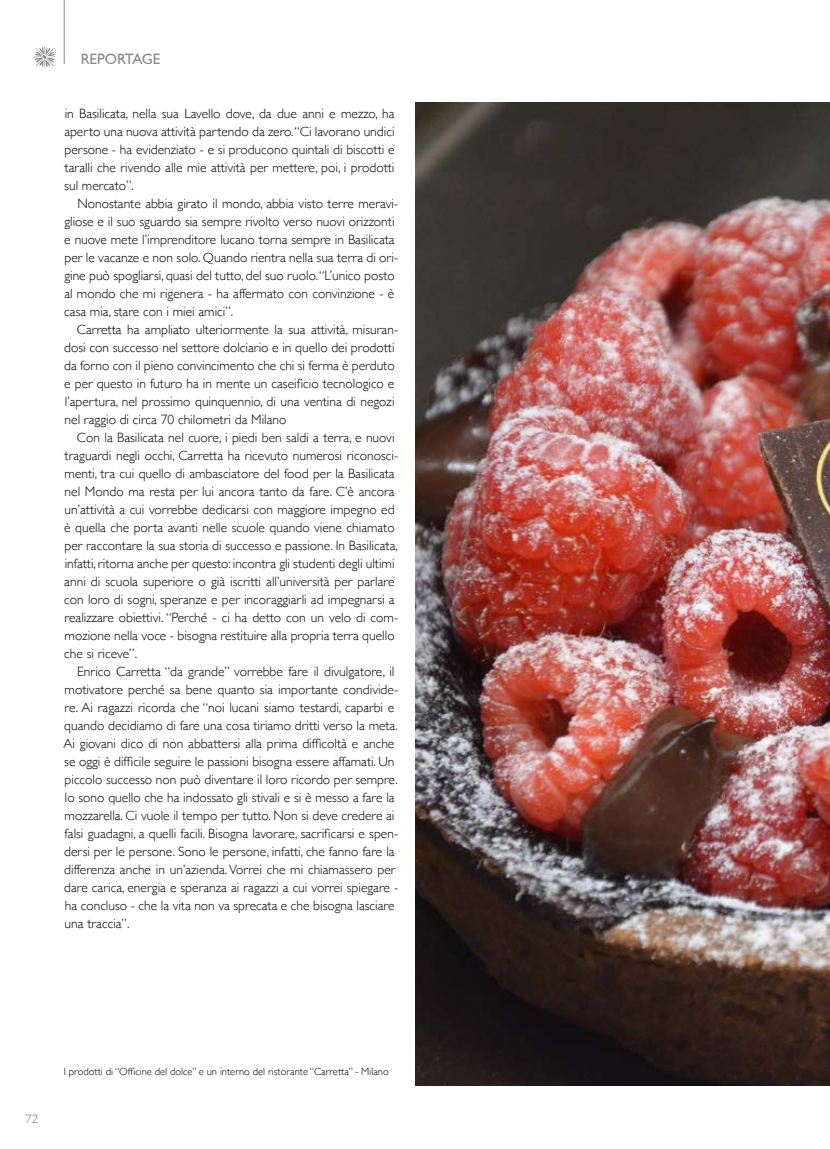
<style>
.page{position:relative;width:830px;height:1149px;background:#fff}
.page>*{position:absolute;margin:0;border:0;box-sizing:border-box;transform-origin:0 0}
.t1{font:15px "Gill Sans";color:#878787}
.t2{font:300 13.5px/18px "Gill Sans";color:#000}
.t3{font:12px "Daily News BQ";color:#878787}
.t4{font:300 10.5px "Gill Sans";color:#000}
</style>
<div class="page">
<img style="left:415px;top:102px;width:414px;height:982px">
<hr style="left:64px;top:0;width:1px;height:64px;background:#878787">
<svg style="left:34px;top:46px;width:21px;height:21px"></svg>
<p class="t1" style="left:80px;top:50px;width:81px">REPORTAGE</p>
<p class="t2" style="left:64px;top:104px;width:332px;text-align:justify">in Basilicata, nella sua Lavello dove, da due anni e mezzo, ha aperto una nuova attività partendo da zero. “Ci lavorano undici persone - ha evidenziato - e si producono quintali di biscotti e taralli che rivendo alle mie attività per mettere, poi, i prodotti sul mercato”.</p>
<p class="t2" style="left:64px;top:194px;width:335px;text-indent:13px">Nonostante abbia girato il mondo, abbia visto terre meravi&shy;gliose e il suo sguardo sia sempre rivolto verso nuovi orizzonti e nuove mete l’imprenditore lucano torna sempre in Basilicata per le vacanze e non solo. Quando rientra nella sua terra di ori&shy;gine può spogliarsi, quasi del tutto, del suo ruolo. “L’unico posto al mondo che mi rigenera - ha affermato con convinzione - è casa mia, stare con i miei amici”.</p>
<p class="t2" style="left:64px;top:320px;width:335px;text-indent:13px">Carretta ha ampliato ulteriormente la sua attività, misuran&shy;dosi con successo nel settore dolciario e in quello dei prodotti da forno con il pieno convincimento che chi si ferma è perduto e per questo in futuro ha in mente un caseificio tecnologico e l’apertura, nel prossimo quinquennio, di una ventina di negozi nel raggio di circa 70 chilometri da Milano</p>
<p class="t2" style="left:64px;top:428px;width:335px;text-indent:13px">Con la Basilicata nel cuore, i piedi ben saldi a terra, e nuovi traguardi negli occhi, Carretta ha ricevuto numerosi riconosci&shy;menti, tra cui quello di ambasciatore del food per la Basilicata nel Mondo ma resta per lui ancora tanto da fare. C’è ancora un’attività a cui vorrebbe dedicarsi con maggiore impegno ed è quella che porta avanti nelle scuole quando viene chiamato per raccontare la sua storia di successo e passione. In Basilicata, infatti, ritorna anche per questo: incontra gli studenti degli ultimi anni di scuola superiore o già iscritti all’università per parlare con loro di sogni, speranze e per incoraggiarli ad impegnarsi a realizzare obiettivi. “Perché - ci ha detto con un velo di com&shy;mozione nella voce - bisogna restituire alla propria terra quello che si riceve”.</p>
<p class="t2" style="left:63px;top:662px;width:336px;text-indent:14px">Enrico Carretta “da grande” vorrebbe fare il divulgatore, il motivatore perché sa bene quanto sia importante condivide&shy;re. Ai ragazzi ricorda che “noi lucani siamo testardi, caparbi e quando decidiamo di fare una cosa tiriamo dritti verso la meta.<br>Ai giovani dico di non abbattersi alla prima difficoltà e anche se oggi è difficile seguire le passioni bisogna essere affamati. Un piccolo successo non può diventare il loro ricordo per sempre.<br>Io sono quello che ha indossato gli stivali e si è messo a fare la mozzarella. Ci vuole il tempo per tutto. Non si deve credere ai falsi guadagni, a quelli facili. Bisogna lavorare, sacrificarsi e spen&shy;dersi per le persone. Sono le persone, infatti, che fanno fare la differenza anche in un’azienda. Vorrei che mi chiamassero per dare carica, energia e speranza ai ragazzi a cui vorrei spiegare - ha concluso - che la vita non va sprecata e che bisogna lasciare una traccia”.</p>
<p class="t3" style="left:25px;top:1110px;width:15px">72</p>
<p class="t4" style="left:64px;top:1062px;width:326px">I prodotti di “Officine del dolce” e un interno del ristorante “Carretta” - Milano</p>
</div>
